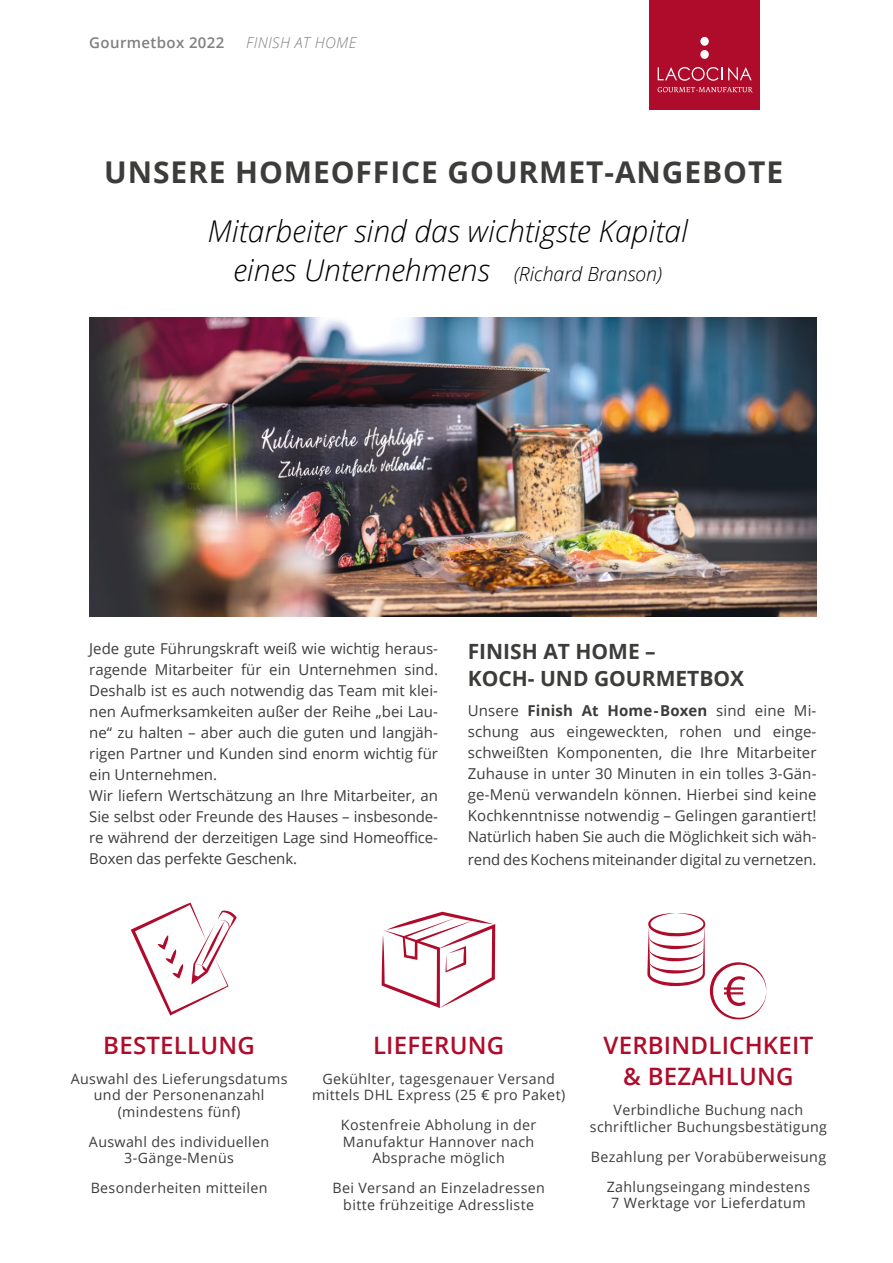
<style>
.page{position:relative;width:893px;height:1263px;background:#fff}
.page>*{position:absolute;margin:0;border:0;box-sizing:border-box;transform-origin:0 0}
.t1{font:italic 300 30px/39px "Open Sans";color:#000;text-align:center}
.t2{font:700 30px "Open Sans";letter-spacing:.03em;color:#3c3c3b}
.t3{font:600 24px/31.2px "Open Sans";letter-spacing:.01em;color:#af0b2b;text-align:center}
.t4{font:700 21px/27px "Open Sans";color:#3c3c3b}
.t5{font:15px/21.1px "Open Sans";color:#3c3c3b}
.t6{font:600 15px "Open Sans";letter-spacing:.025em;color:#818080}
.t7{font:italic 300 15px "Open Sans";letter-spacing:.025em;color:#818080}
.t8{font:14.25px/16.5px "Open Sans";letter-spacing:.025em;color:#3c3c3b;text-align:center}
.s1{font-size:19.5px}
.s2{font-weight:700}
</style>
<div class="page">
<div style="left:649px;top:0;width:111px;height:110px;background:#af0b2b"></div>
<svg style="left:658px;top:67px;width:94px;height:14px"></svg>
<div style="left:700px;top:50px;width:9px;height:9px;background:#fff;border-radius:50%"></div>
<div style="left:700px;top:37px;width:9px;height:9px;background:#fff;border-radius:50%"></div>
<svg style="left:658px;top:87px;width:95px;height:5px"></svg>
<svg style="left:382px;top:912px;width:113px;height:96px"></svg>
<svg style="left:647px;top:913px;width:119px;height:106px"></svg>
<svg style="left:131px;top:902px;width:106px;height:113px"></svg>
<img style="left:89px;top:318px;width:727px;height:298px">
<p class="t6" style="left:89px;top:32px;width:137px">Gourmetbox 2022</p>
<p class="t7" style="left:246px;top:32px;width:112px">FINISH AT HOME</p>
<h1 class="t2" style="left:104px;top:151px;width:680px">UNSERE HOMEOFFICE GOURMET-ANGEBOTE</h1>
<h1 class="t1" style="left:208px;top:210px;width:482px">Mitarbeiter sind das wichtigste Kapital eines Unternehmens <span class="s1">(Richard Branson)</span></h1>
<p class="t5" style="left:89px;top:637px;width:350px">Jede gute Führungskraft weiß wie wichtig heraus&shy;ragende Mitarbeiter für ein Unternehmen sind.<br>Deshalb ist es auch notwendig das Team mit klei&shy;nen Aufmerksamkeiten außer der Reihe „bei Lau&shy;ne“ zu halten – aber auch die guten und langjäh&shy;rigen Partner und Kunden sind enorm wichtig für ein Unternehmen.<br>Wir liefern Wertschätzung an Ihre Mitarbeiter, an Sie selbst oder Freunde des Hauses – insbesonde&shy;re während der derzeitigen Lage sind Homeoffice-Boxen das perfekte Geschenk.</p>
<h3 class="t4" style="left:468px;top:638px;width:278px">FINISH AT HOME –<br>KOCH- UND GOURMETBOX</h3>
<p class="t5" style="left:468px;top:700px;width:350px;text-align:justify">Unsere <span class="s2">Finish At Home-Boxen</span> sind eine Mi&shy;schung aus eingeweckten, rohen und einge&shy;schweißten Komponenten, die Ihre Mitarbeiter Zuhause in unter 30 Minuten in ein tolles 3-Gän&shy;ge-Menü verwandeln können. Hierbei sind keine Kochkenntnisse notwendig – Gelingen garantiert!<br>Natürlich haben Sie auch die Möglichkeit sich wäh-</p>
<p class="t5" style="left:468px;top:848px;width:350px">rend des Kochens miteinander digital zu vernetzen.</p>
<h2 class="t3" style="left:103px;top:1029px;width:153px">BESTELLUNG</h2>
<p class="t8" style="left:71px;top:1070px;width:218px">Auswahl des Lieferungsdatums und der Personenanzahl (mindestens fünf)</p>
<p class="t8" style="left:89px;top:1133px;width:182px">Auswahl des individuellen<br>3-Gänge-Menüs</p>
<p class="t8" style="left:91px;top:1179px;width:178px">Besonderheiten mitteilen</p>
<h2 class="t3" style="left:373px;top:1029px;width:133px">LIEFERUNG</h2>
<p class="t8" style="left:312px;top:1070px;width:255px">Gekühlter, tagesgenauer Versand mittels DHL Express (25 € pro Paket)</p>
<p class="t8" style="left:341px;top:1116px;width:197px">Kostenfreie Abholung in der<br>Manufaktur Hannover nach<br>Absprache möglich</p>
<p class="t8" style="left:332px;top:1179px;width:214px">Bei Versand an Einzeladressen bitte frühzeitige Adressliste</p>
<h2 class="t3" style="left:603px;top:1029px;width:211px">VERBINDLICHKEIT &amp; BEZAHLUNG</h2>
<p class="t8" style="left:590px;top:1101px;width:239px">Verbindliche Buchung nach schriftlicher Buchungsbestätigung</p>
<p class="t8" style="left:591px;top:1141px;width:237px;line-height:30px">Bezahlung per Vorabüberweisung<br>Zahlungseingang mindestens</p>
<p class="t8" style="left:611px;top:1194px;width:196px">7 Werktage vor Lieferdatum</p>
</div>
